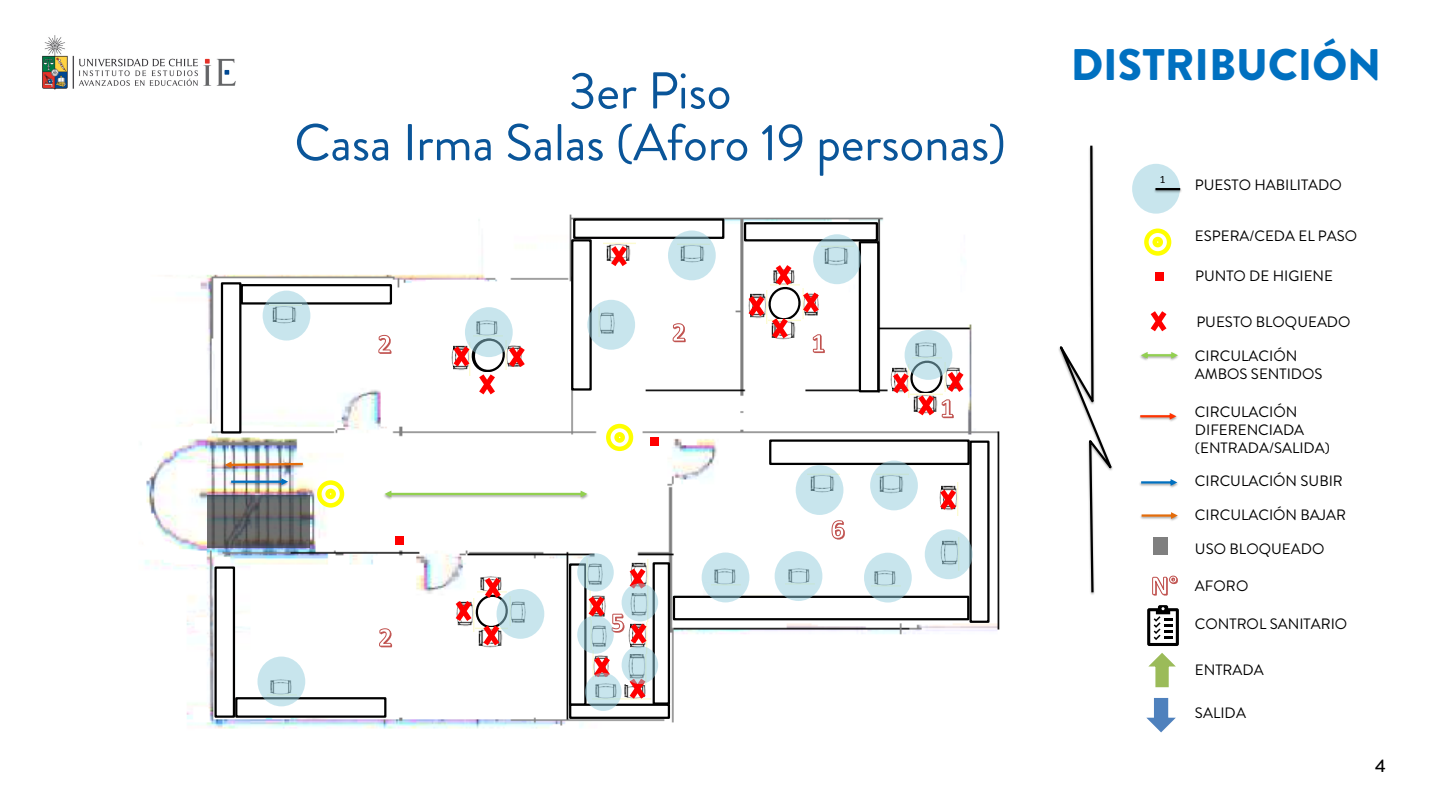
<style>
.page{position:relative;width:1440px;height:810px;background:#fff}
.page>*{position:absolute;margin:0;border:0;box-sizing:border-box;transform-origin:0 0}
.t1{font:51.75px/51.8px "Brandon Grotesque";letter-spacing:-.005em;color:#0a5599;text-align:center}
.t2{font:900 44.17px "Brandon Grotesque";color:#0070c0}
.t3{font:500 18px "Brandon Grotesque";color:#000}
.t4{font:15px/18px "Brandon Grotesque";color:#000}
.t5{font:11.25px "Calibri";color:#000}
</style>
<div class="page">
<img style="left:144px;top:214px;width:856px;height:515px">
<img style="left:1140px;top:355px;width:35px;height:6px">
<svg style="left:1141px;top:352px;width:37px;height:7px"></svg>
<svg style="left:1151px;top:311px;width:15px;height:20px"></svg>
<div style="left:1155px;top:272px;width:9px;height:9px;background:#f00"></div>
<svg style="left:1144px;top:228px;width:28px;height:28px"></svg>
<img style="left:1139px;top:416px;width:38px;height:6px">
<svg style="left:1140px;top:413px;width:36px;height:7px"></svg>
<div style="left:1132px;top:164px;width:48px;height:50px;background:#c8e5ed;border-radius:50%"></div>
<img style="left:1140px;top:514px;width:36px;height:7px">
<svg style="left:1142px;top:512px;width:36px;height:7px"></svg>
<img style="left:1139px;top:482px;width:39px;height:6px">
<svg style="left:1141px;top:479px;width:36px;height:7px"></svg>
<img style="left:1154px;top:188px;width:28px;height:7px">
<hr style="left:1155px;top:188px;width:25px;height:2px;background:#000">
<div style="left:1154px;top:538px;width:14px;height:17px;background:#7f7f7f"></div>
<svg style="left:1058px;top:145px;width:55px;height:450px"></svg>
<svg style="left:1152px;top:576px;width:26px;height:20px"></svg>
<svg style="left:1147px;top:605px;width:32px;height:83px"></svg>
<svg style="left:1146px;top:698px;width:30px;height:35px"></svg>
<img style="left:42px;top:35px;width:194px;height:55px">
<img style="left:475px;top:645px;width:33px;height:4px">
<img style="left:454px;top:599px;width:2px;height:33px">
<img style="left:478px;top:575px;width:29px;height:3px">
<img style="left:450px;top:342px;width:4px;height:34px">
<img style="left:889px;top:364px;width:4px;height:34px">
<img style="left:747px;top:291px;width:2px;height:33px">
<div style="left:221px;top:282px;width:20px;height:152px;background:#fff;border:2px solid #000"></div>
<div style="left:241px;top:284px;width:151px;height:21px;background:#fff;border:2px solid #000"></div>
<div style="left:214px;top:566px;width:21px;height:152px;background:#fff;border:2px solid #000"></div>
<div style="left:235px;top:697px;width:151px;height:21px;background:#fff;border:2px solid #000"></div>
<div style="left:569px;top:563px;width:18px;height:143px;background:#fff;border:2px solid #000"></div>
<div style="left:569px;top:704px;width:101px;height:15px;background:#fff;border:2px solid #000"></div>
<div style="left:653px;top:562px;width:17px;height:143px;background:#fff;border:2px solid #000"></div>
<img style="left:619px;top:681px;width:32px;height:19px">
<img style="left:626px;top:651px;width:21px;height:33px">
<img style="left:627px;top:621px;width:20px;height:30px">
<img style="left:628px;top:617px;width:21px;height:5px">
<img style="left:628px;top:559px;width:21px;height:28px">
<img style="left:589px;top:590px;width:18px;height:29px">
<img style="left:592px;top:651px;width:18px;height:26px">
<div style="left:571px;top:239px;width:21px;height:152px;background:#fff;border:2px solid #000"></div>
<div style="left:573px;top:218px;width:151px;height:21px;background:#fff;border:2px solid #000"></div>
<div style="left:744px;top:222px;width:134px;height:19px;background:#fff;border:2px solid #000"></div>
<div style="left:859px;top:241px;width:20px;height:151px;background:#fff;border:2px solid #000"></div>
<img style="left:603px;top:243px;width:32px;height:21px">
<div style="left:969px;top:441px;width:21px;height:182px;background:#fff;border:2px solid #000"></div>
<div style="left:673px;top:596px;width:296px;height:24px;background:#fff;border:2px solid #000"></div>
<div style="left:769px;top:439px;width:201px;height:26px;background:#fff;border:2px solid #000"></div>
<img style="left:937px;top:483px;width:21px;height:33px">
<svg style="left:611px;top:246px;width:16px;height:20px"></svg>
<svg style="left:456px;top:578px;width:56px;height:67px"></svg>
<div style="left:905px;top:330px;width:47px;height:50px;background:#93cddd;border-radius:50%;opacity:.5"></div>
<div style="left:813px;top:234px;width:48px;height:50px;background:#93cddd;border-radius:50%;opacity:.5"></div>
<div style="left:775px;top:551px;width:47px;height:50px;background:#93cddd;border-radius:50%;opacity:.5"></div>
<div style="left:796px;top:465px;width:47px;height:50px;background:#93cddd;border-radius:50%;opacity:.5"></div>
<div style="left:668px;top:230px;width:48px;height:50px;background:#93cddd;border-radius:50%;opacity:.5"></div>
<div style="left:587px;top:300px;width:48px;height:50px;background:#93cddd;border-radius:50%;opacity:.5"></div>
<div style="left:263px;top:291px;width:47px;height:50px;background:#93cddd;border-radius:50%;opacity:.5"></div>
<div style="left:257px;top:657px;width:48px;height:49px;background:#93cddd;border-radius:50%;opacity:.5"></div>
<svg style="left:832px;top:520px;width:13px;height:19px"></svg>
<svg style="left:379px;top:628px;width:13px;height:21px"></svg>
<svg style="left:378px;top:335px;width:13px;height:19px"></svg>
<svg style="left:673px;top:323px;width:13px;height:19px"></svg>
<svg style="left:749px;top:265px;width:76px;height:88px"></svg>
<svg style="left:893px;top:357px;width:71px;height:61px"></svg>
<div style="left:395px;top:536px;width:9px;height:9px;background:#f00"></div>
<div style="left:650px;top:437px;width:9px;height:9px;background:#f00"></div>
<svg style="left:604px;top:422px;width:31px;height:31px"></svg>
<svg style="left:315px;top:478px;width:31px;height:32px"></svg>
<img style="left:375px;top:486px;width:222px;height:19px">
<svg style="left:385px;top:491px;width:202px;height:6px"></svg>
<img style="left:215px;top:456px;width:91px;height:20px">
<svg style="left:225px;top:461px;width:78px;height:7px"></svg>
<img style="left:228px;top:473px;width:70px;height:20px">
<svg style="left:231px;top:478px;width:57px;height:7px"></svg>
<img style="left:207px;top:495px;width:102px;height:53px">
<svg style="left:589px;top:596px;width:15px;height:20px"></svg>
<svg style="left:594px;top:657px;width:16px;height:18px"></svg>
<svg style="left:630px;top:681px;width:15px;height:18px"></svg>
<svg style="left:631px;top:624px;width:16px;height:20px"></svg>
<svg style="left:630px;top:569px;width:15px;height:17px"></svg>
<svg style="left:612px;top:614px;width:12px;height:19px"></svg>
<svg style="left:454px;top:335px;width:71px;height:59px"></svg>
<div style="left:465px;top:307px;width:48px;height:50px;background:#93cddd;border-radius:50%;opacity:.5"></div>
<div style="left:702px;top:553px;width:47px;height:49px;background:#93cddd;border-radius:50%;opacity:.5"></div>
<div style="left:864px;top:553px;width:48px;height:50px;background:#93cddd;border-radius:50%;opacity:.5"></div>
<div style="left:925px;top:529px;width:48px;height:50px;background:#93cddd;border-radius:50%;opacity:.5"></div>
<div style="left:870px;top:461px;width:48px;height:49px;background:#93cddd;border-radius:50%;opacity:.5"></div>
<svg style="left:940px;top:490px;width:16px;height:20px"></svg>
<div style="left:497px;top:589px;width:47px;height:50px;background:#93cddd;border-radius:50%;opacity:.5"></div>
<div style="left:577px;top:553px;width:37px;height:38px;background:#93cddd;border-radius:50%;opacity:.5"></div>
<div style="left:622px;top:583px;width:36px;height:38px;background:#93cddd;border-radius:50%;opacity:.5"></div>
<div style="left:577px;top:616px;width:37px;height:38px;background:#93cddd;border-radius:50%;opacity:.5"></div>
<div style="left:622px;top:646px;width:36px;height:38px;background:#93cddd;border-radius:50%;opacity:.5"></div>
<div style="left:585px;top:673px;width:37px;height:38px;background:#93cddd;border-radius:50%;opacity:.5"></div>
<h1 class="t1" style="left:294px;top:72px;width:713px">3er Piso<br>Casa Irma Salas (Aforo 19 personas)</h1>
<h2 class="t2" style="left:1071px;top:49px;width:312px">DISTRIBUCIÓN</h2>
<p class="t5" style="left:1160px;top:174px;width:7px">1</p>
<p class="t4" style="left:1195px;top:178px;width:148px">PUESTO HABILITADO</p>
<p class="t4" style="left:1195px;top:229px;width:164px">ESPERA/CEDA EL PASO</p>
<p class="t4" style="left:1195px;top:269px;width:140px">PUNTO DE HIGIENE</p>
<p class="t4" style="left:1196px;top:315px;width:156px">PUESTO BLOQUEADO</p>
<p class="t4" style="left:1195px;top:349px;width:129px">CIRCULACIÓN<br>AMBOS SENTIDOS</p>
<p class="t4" style="left:1195px;top:405px;width:137px">CIRCULACIÓN<br>DIFERENCIADA (ENTRADA/SALIDA)</p>
<p class="t4" style="left:1195px;top:474px;width:149px">CIRCULACIÓN SUBIR</p>
<p class="t4" style="left:1195px;top:508px;width:153px">CIRCULACIÓN BAJAR</p>
<p class="t4" style="left:1195px;top:542px;width:131px">USO BLOQUEADO</p>
<p class="t4" style="left:1195px;top:579px;width:55px">AFORO</p>
<p class="t4" style="left:1195px;top:617px;width:154px">CONTROL SANITARIO</p>
<p class="t4" style="left:1195px;top:663px;width:71px">ENTRADA</p>
<p class="t4" style="left:1195px;top:706px;width:53px">SALIDA</p>
<p class="t3" style="left:1375px;top:759px;width:12px">4</p>
</div>
